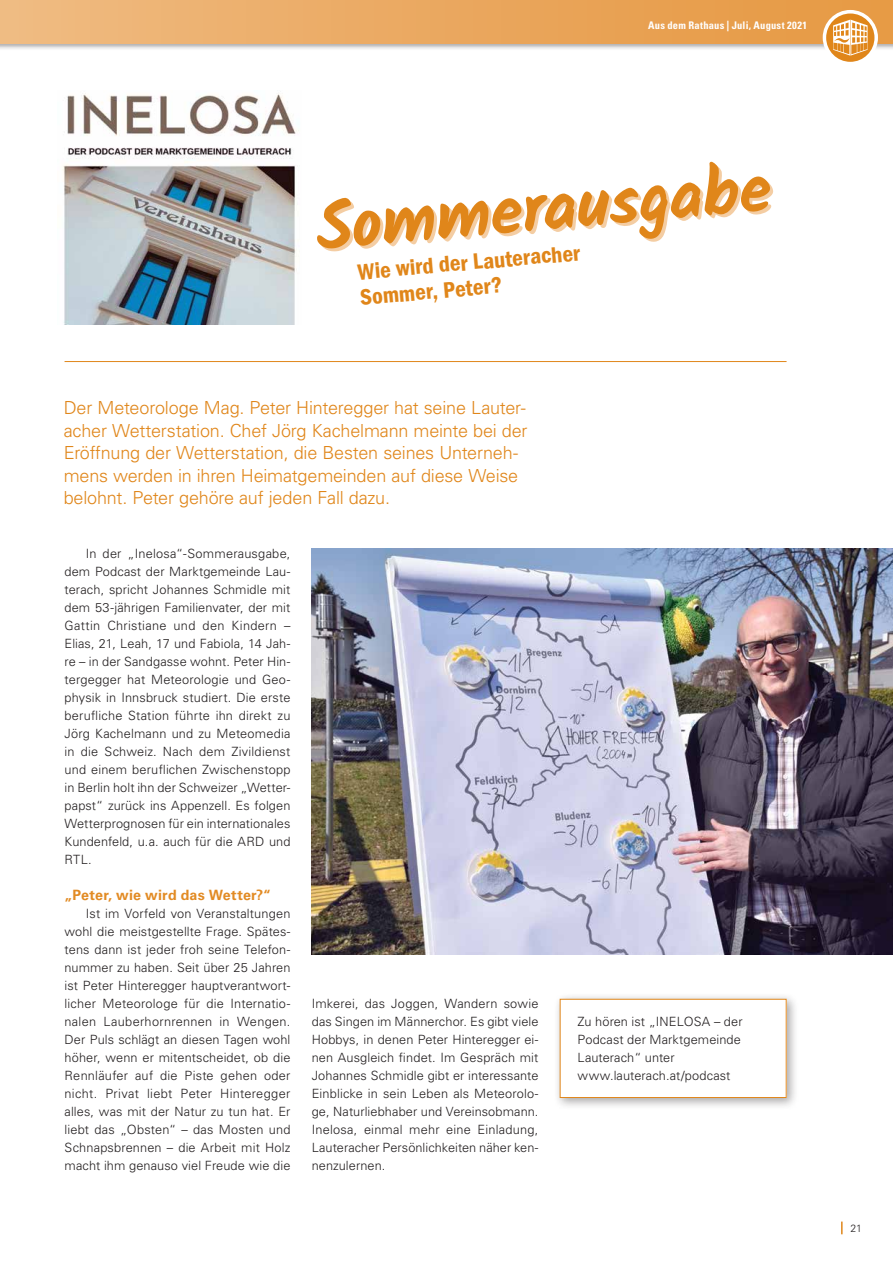
<style>
.page{position:relative;width:893px;height:1263px;background:#fff}
.page>*{position:absolute;margin:0;border:0;box-sizing:border-box;transform-origin:0 0}
.t1{font:700 66.9px "Kalam";color:#e0861a}
.t2{font:600 22.5px/25.5px "Franklin Gothic Cond ITC";color:#e0861a}
.t3{font:300 18px/22.5px "Univers LT Pro 45";letter-spacing:-.01em;color:#e0861a}
.t4{font:700 14.25px "Univers LT Pro 65";letter-spacing:.015em;color:#e28b24}
.t5{font:300 12.75px/18px "Univers LT Pro 45";letter-spacing:.005em;color:#231f20;text-align:justify}
.t6{font:700 condensed 10.5px "Univers LT Pro";letter-spacing:.025em;color:#fff}
.t7{font:300 10.5px "Univers LT Pro 45";color:#231f20}
</style>
<div class="page">
<img style="left:62px;top:93px;width:237px;height:231px">
<div style="left:554px;top:993px;width:244px;height:117px;background:#231f20;opacity:.4"></div>
<div style="left:560px;top:999px;width:226px;height:98px;background:#fff"></div>
<div style="left:560px;top:999px;width:226px;height:99px;border:1px solid #e0861a"></div>
<img style="left:312px;top:549px;width:581px;height:405px">
<hr style="left:65px;top:361px;width:721px;height:1px;background:#e0861a">
<div style="left:0;top:0;width:893px;height:51px;background:#231f20;opacity:.4"></div>
<div style="left:0;top:0;width:893px;height:43px;background:linear-gradient(to right,#efba80,#e69841)"></div>
<svg style="left:841px;top:1221px;width:2px;height:13px"></svg>
<svg style="left:823px;top:10px;width:55px;height:55px"></svg>
<div style="left:826px;top:14px;width:48px;height:48px;background:#e0861a;border-radius:50%"></div>
<svg style="left:833px;top:20px;width:34px;height:36px"></svg>
<p class="t6" style="left:648px;top:19px;width:160px">Aus dem Rathaus | Juli, August 2021</p>
<h1 class="t1" style="left:313px;top:189px;width:458px;rotate:-5deg">Sommerausgabe</h1>
<h2 class="t2" style="left:357px;top:259px;width:224px;rotate:-5deg">Wie wird der Lauteracher<br>Sommer, Peter?</h2>
<p class="t3" style="left:64px;top:396px;width:465px">Der Meteorologe Mag. Peter Hinteregger hat seine Lauter&shy;acher Wetterstation. Chef Jörg Kachelmann meinte bei der Eröffnung der Wetterstation, die Besten seines Unterneh&shy;mens werden in ihren Heimatgemeinden auf diese Weise belohnt. Peter gehöre auf jeden Fall dazu.</p>
<p class="t5" style="left:65px;top:544px;width:227px;text-indent:21px">In der „Inelosa“-Sommerausgabe, dem Podcast der Marktgemeinde Lau&shy;terach, spricht Johannes Schmidle mit dem 53-jährigen Familienvater, der mit Gattin Christiane und den Kindern – Elias, 21, Leah, 17 und Fabiola, 14 Jah&shy;re – in der Sandgasse wohnt. Peter Hin&shy;tergegger hat Meteorologie und Geo&shy;physik in Innsbruck studiert. Die erste berufliche Station führte ihn direkt zu Jörg Kachelmann und zu Meteomedia in die Schweiz. Nach dem Zivildienst und einem beruflichen Zwischenstopp in Berlin holt ihn der Schweizer „Wetter&shy;papst“ zurück ins Appenzell. Es folgen Wetterprognosen für ein internationales Kundenfeld, u.a. auch für die ARD und RTL.</p>
<p class="t4" style="left:65px;top:885px;width:208px">„Peter, wie wird das Wetter?“</p>
<p class="t5" style="left:65px;top:904px;width:227px;text-indent:21px">Ist im Vorfeld von Veranstaltungen wohl die meistgestellte Frage. Spätes&shy;tens dann ist jeder froh seine Telefon&shy;nummer zu haben. Seit über 25 Jahren ist Peter Hinteregger hauptverantwort&shy;licher Meteorologe für die Internatio&shy;nalen Lauberhornrennen in Wengen.<br>Der Puls schlägt an diesen Tagen wohl höher, wenn er mitentscheidet, ob die Rennläufer auf die Piste gehen oder nicht. Privat liebt Peter Hinteregger alles, was mit der Natur zu tun hat. Er liebt das „Obsten“ – das Mosten und Schnapsbrennen – die Arbeit mit Holz macht ihm genauso viel Freude wie die</p>
<p class="t5" style="left:312px;top:994px;width:228px">Imkerei, das Joggen, Wandern sowie das Singen im Männerchor. Es gibt viele Hobbys, in denen Peter Hinteregger ei&shy;nen Ausgleich findet. Im Gespräch mit Johannes Schmidle gibt er interessante Einblicke in sein Leben als Meteorolo&shy;ge, Naturliebhaber und Vereinsobmann.<br>Inelosa, einmal mehr eine Einladung, Lauteracher Persönlichkeiten näher ken&shy;nenzulernen.</p>
<p class="t5" style="left:577px;top:1012px;width:167px;text-align:left">Zu hören ist „INELOSA – der<br>Podcast der Marktgemeinde<br>Lauterach“ unter www.lauterach.at/podcast</p>
<p class="t7" style="left:850px;top:1221px;width:13px">21</p>
</div>
